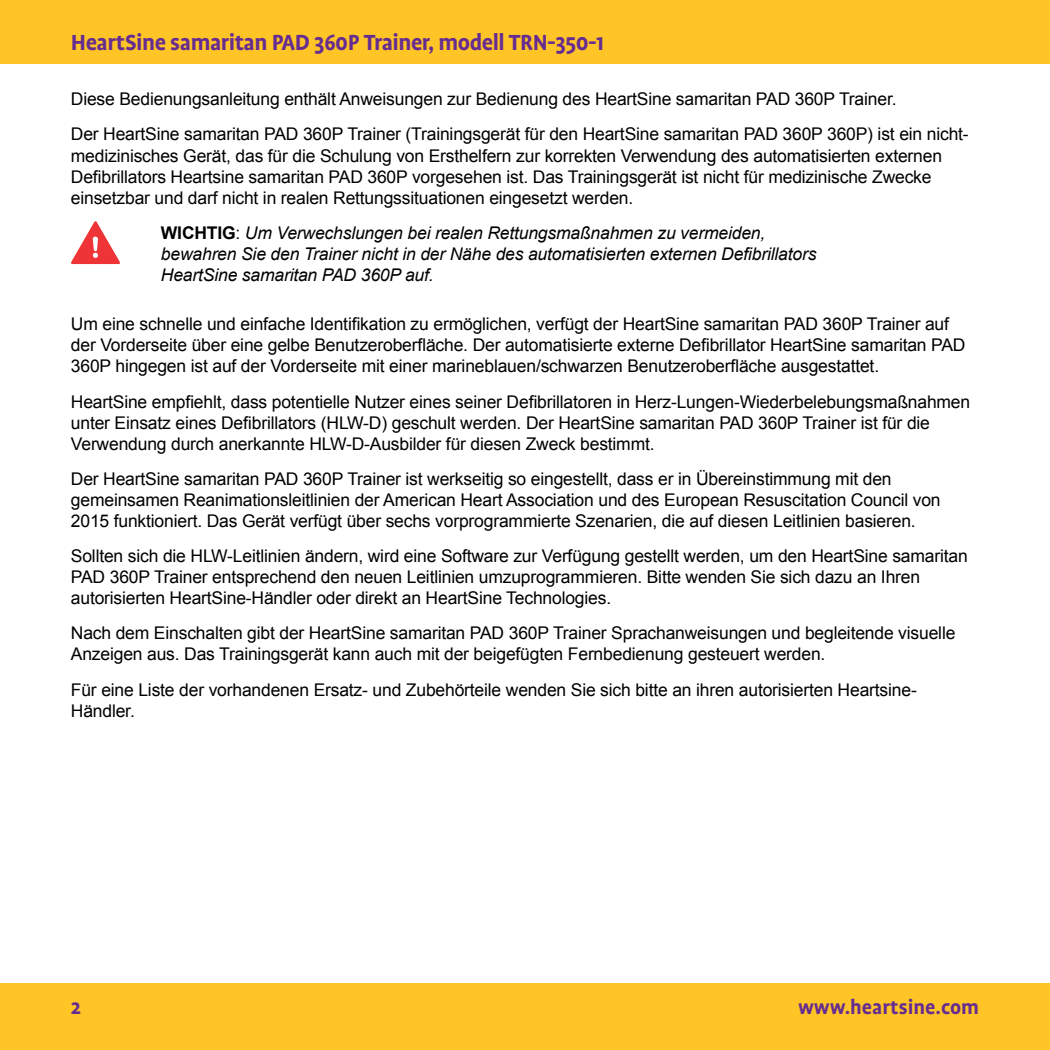
<style>
.page{position:relative;width:1050px;height:1050px;background:#fff}
.page>*{position:absolute;margin:0;border:0;box-sizing:border-box;transform-origin:0 0}
.t1{font:700 25px "Profile OT";letter-spacing:-.02em;color:#662d91}
.t2{font:700 22.5px "Profile OT";color:#662d91}
.t3{font:17.5px/21px "Arial";letter-spacing:-.01em;color:#000}
.t4{font:italic 17.5px/21px "Arial";letter-spacing:-.01em;color:#000}
.s1{font-weight:700;font-style:normal}
.s2{font-style:normal}
</style>
<div class="page">
<div style="left:0;top:982px;width:1049px;height:67px;background:#ffc425"></div>
<div style="left:0;top:0;width:1049px;height:64px;background:#ffc425"></div>
<svg style="left:71px;top:221px;width:49px;height:43px"></svg>
<h1 class="t1" style="left:71px;top:28px;width:534px">HeartSine samaritan PAD 360P Trainer, modell TRN-350-1</h1>
<p class="t3" style="left:71px;top:82px;width:899px;line-height:35.2px">Diese Bedienungsanleitung enthält Anweisungen zur Bedienung des HeartSine samaritan PAD 360P Trainer.<br>Der HeartSine samaritan PAD 360P Trainer (Trainingsgerät für den HeartSine samaritan PAD 360P 360P) ist ein nicht-</p>
<p class="t3" style="left:71px;top:145px;width:872px">medizinisches Gerät, das für die Schulung von Ersthelfern zur korrekten Verwendung des automatisierten externen<br>Defibrillators Heartsine samaritan PAD 360P vorgesehen ist. Das Trainingsgerät ist nicht für medizinische Zwecke einsetzbar und darf nicht in realen Rettungssituationen eingesetzt werden.</p>
<p class="t4" style="left:161px;top:223px;width:657px"><span class="s1">WICHTIG</span><span class="s2">:</span> Um Verwechslungen bei realen Rettungsmaßnahmen zu vermeiden, bewahren Sie den Trainer nicht in der Nähe des automatisierten externen Defibrillators<br>HeartSine samaritan PAD 360P auf.</p>
<p class="t3" style="left:71px;top:314px;width:896px">Um eine schnelle und einfache Identifikation zu ermöglichen, verfügt der HeartSine samaritan PAD 360P Trainer auf der Vorderseite über eine gelbe Benutzeroberfläche. Der automatisierte externe Defibrillator HeartSine samaritan PAD<br>360P hingegen ist auf der Vorderseite mit einer marineblauen/schwarzen Benutzeroberfläche ausgestattet.</p>
<p class="t3" style="left:71px;top:391px;width:900px">HeartSine empfiehlt, dass potentielle Nutzer eines seiner Defibrillatoren in Herz-Lungen-Wiederbelebungsmaßnahmen unter Einsatz eines Defibrillators (HLW-D) geschult werden. Der HeartSine samaritan PAD 360P Trainer ist für die<br>Verwendung durch anerkannte HLW-D-Ausbilder für diesen Zweck bestimmt.</p>
<p class="t3" style="left:71px;top:468px;width:871px">Der HeartSine samaritan PAD 360P Trainer ist werkseitig so eingestellt, dass er in Übereinstimmung mit den gemeinsamen Reanimationsleitlinien der American Heart Association und des European Resuscitation Council von<br>2015 funktioniert. Das Gerät verfügt über sechs vorprogrammierte Szenarien, die auf diesen Leitlinien basieren.</p>
<p class="t3" style="left:71px;top:545px;width:898px">Sollten sich die HLW-Leitlinien ändern, wird eine Software zur Verfügung gestellt werden, um den HeartSine samaritan<br>PAD 360P Trainer entsprechend den neuen Leitlinien umzuprogrammieren. Bitte wenden Sie sich dazu an Ihren autorisierten HeartSine-Händler oder direkt an HeartSine Technologies.</p>
<p class="t3" style="left:71px;top:623px;width:886px">Nach dem Einschalten gibt der HeartSine samaritan PAD 360P Trainer Sprachanweisungen und begleitende visuelle<br>Anzeigen aus. Das Trainingsgerät kann auch mit der beigefügten Fernbedienung gesteuert werden.</p>
<p class="t3" style="left:71px;top:679px;width:847px">Für eine Liste der vorhandenen Ersatz- und Zubehörteile wenden Sie sich bitte an ihren autorisierten Heartsine-<br>Händler.</p>
<p class="t2" style="left:71px;top:995px;width:12px">2</p>
<p class="t2" style="left:798px;top:995px;width:182px">www.heartsine.com</p>
</div>
